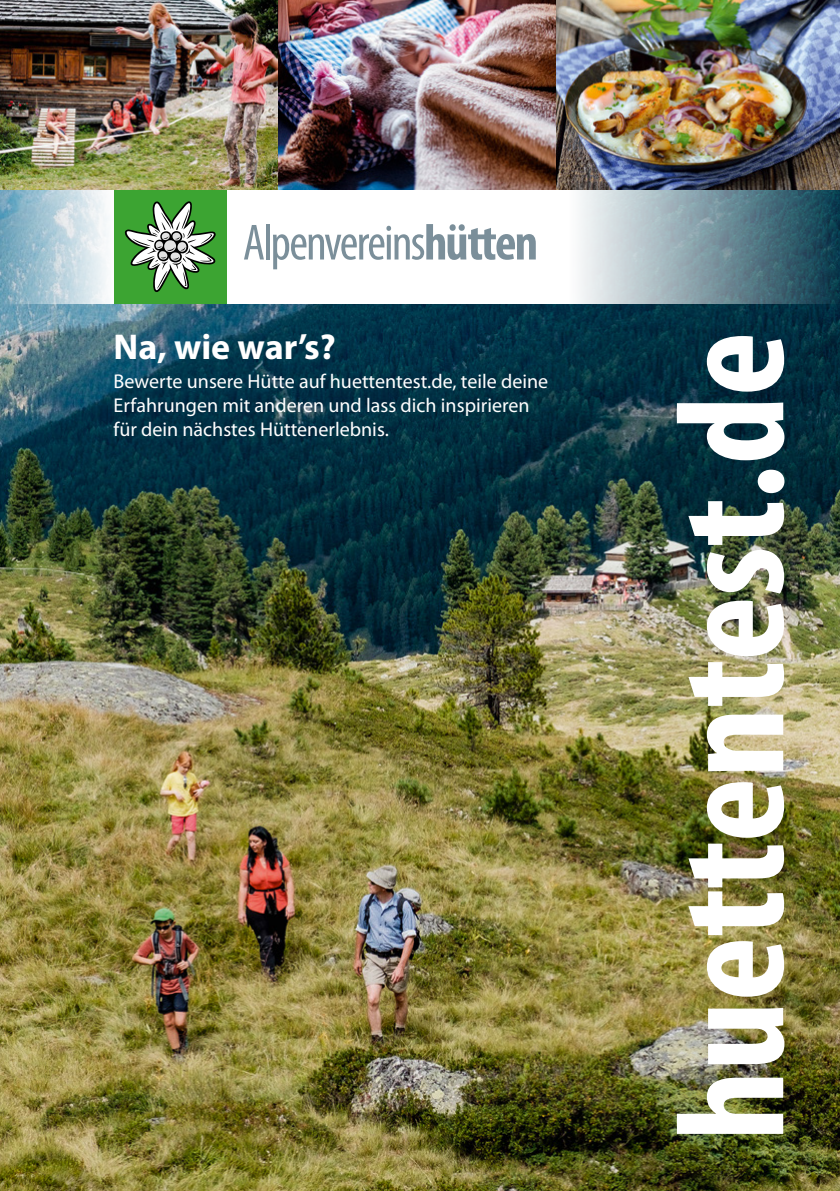
<style>
.page{position:relative;width:840px;height:1191px;background:#fff}
.page>*{position:absolute;margin:0;border:0;box-sizing:border-box;transform-origin:0 0}
.t1{font:700 condensed 153.6px "Myriad Pro";color:#fff}
.t2{font:700 36px "Myriad Pro";color:#fff}
.t3{font:20px/24px "Myriad Pro";color:#fff}
</style>
<div class="page">
<img style="left:0;top:0;width:839px;height:1191px">
<div style="left:113px;top:190px;width:454px;height:113px;background:#fff"></div>
<div style="left:113px;top:190px;width:114px;height:113px;background:#3ca432"></div>
<svg style="left:124px;top:201px;width:92px;height:91px"></svg>
<svg style="left:244px;top:225px;width:20px;height:34px"></svg>
<hr style="left:266px;top:224px;width:4px;height:35px;background:#7b8f9a">
<svg style="left:273px;top:224px;width:262px;height:45px"></svg>
<svg style="left:0;top:190px;width:113px;height:113px;background:#b6cfdb"></svg>
<div style="left:567px;top:190px;width:272px;height:113px;background:linear-gradient(to right,#fff,#083b4d)"></div>
<p class="t2" style="left:113px;top:323px;width:224px">Na, wie war’s?</p>
<p class="t3" style="left:113px;top:369px;width:436px">Bewerte unsere Hütte auf huettentest.de, teile deine<br>Erfahrungen mit anderen und lass dich inspirieren für dein nächstes Hüttenerlebnis.</p>
<p class="t1" style="left:635px;top:1141px;width:810px;rotate:-90deg">huettentest.de</p>
</div>
